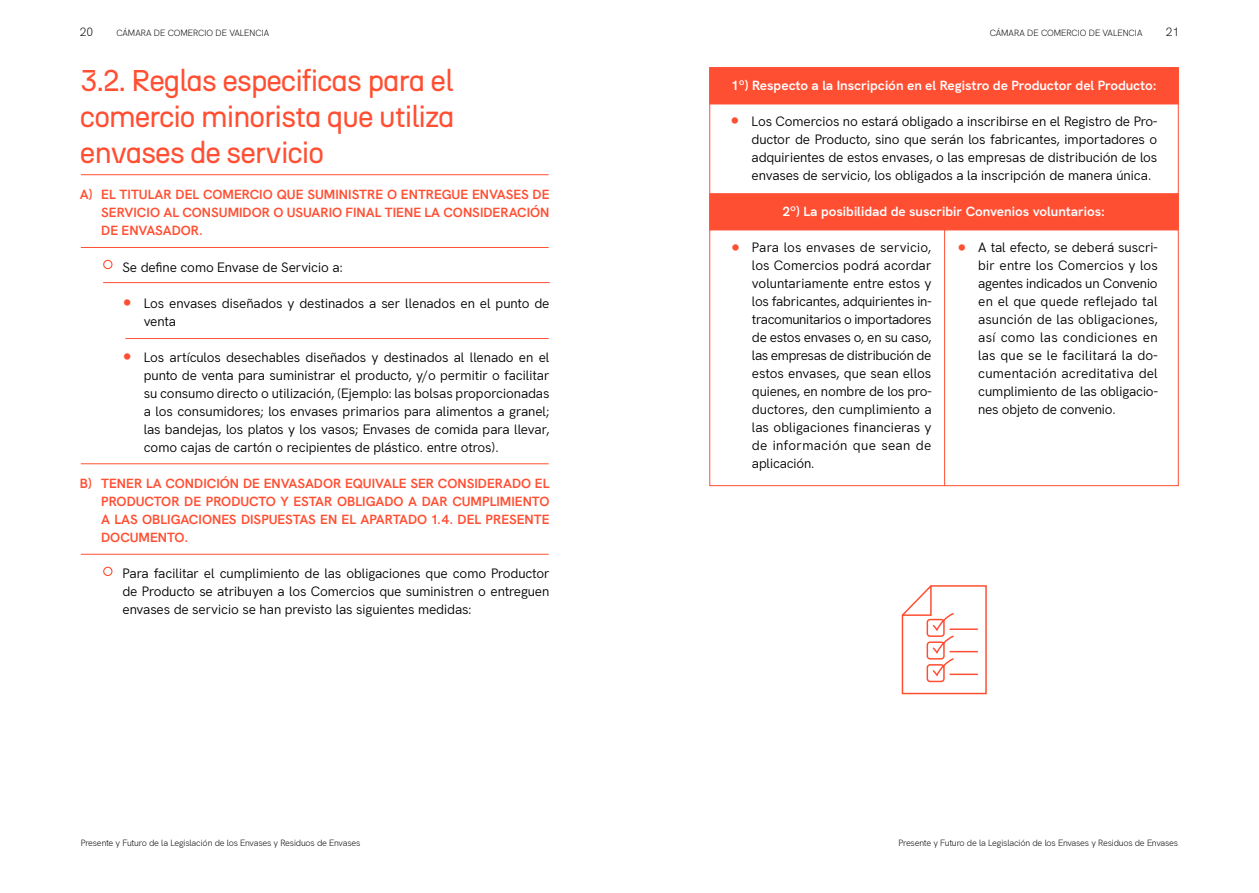
<style>
.page{position:relative;width:1259px;height:893px;background:#fff}
.page>*{position:absolute;margin:0;border:0;box-sizing:border-box;transform-origin:0 0}
.t1{font:30px/36px "N27";letter-spacing:-.04em;color:#ff4f33;text-align:justify}
.t2{font:13.5px/18px "Hanken Grotesk";letter-spacing:-.01em;color:#000;text-align:justify}
.t3{font:700 13.5px/18px "Hanken Grotesk";color:#ff4f33}
.t4{font:700 13.5px "Hanken Grotesk";letter-spacing:-.005em;color:#fff}
.t5{font:300 12px "Hanken Grotesk";color:#000}
.t6{font:300 9px "Hanken Grotesk";letter-spacing:-.02em;color:#000}
.t7{font:300 9px "Hanken Grotesk";color:#000}
.s1{font-weight:700;font-size:27px;color:#ff4f33}
</style>
<div class="page">
<div style="left:103px;top:260px;width:9px;height:9px;border:1px solid #ff4f33;border-radius:50%"></div>
<div style="left:103px;top:567px;width:9px;height:9px;border:1px solid #ff4f33;border-radius:50%"></div>
<hr style="left:81px;top:174px;width:467px;height:1px;background:#ff4f33">
<hr style="left:81px;top:463px;width:467px;height:1px;background:#ff4f33">
<hr style="left:81px;top:554px;width:467px;height:1px;background:#ff4f33">
<hr style="left:81px;top:247px;width:467px;height:1px;background:#ff4f33">
<hr style="left:103px;top:282px;width:447px;height:1px;background:#ff4f33">
<hr style="left:125px;top:338px;width:423px;height:1px;background:#ff4f33">
<div style="left:709px;top:67px;width:469px;height:37px;background:#ff4f33"></div>
<div style="left:709px;top:193px;width:469px;height:37px;background:#ff4f33;border:1px solid #ff4f33"></div>
<hr style="left:944px;top:226px;width:1px;height:260px;background:#ff4f33">
<svg style="left:901px;top:585px;width:86px;height:110px"></svg>
<p class="t5" style="left:80px;top:23px;width:15px">20</p>
<p class="t7" style="left:116px;top:26px;width:150px">Cámara de Comercio DE VALENCIA</p>
<p class="t7" style="left:989px;top:26px;width:150px">Cámara de Comercio DE VALENCIA</p>
<p class="t5" style="left:1165px;top:23px;width:15px">21</p>
<h1 class="t1" style="left:80px;top:62px;width:376px">3.2. Reglas especificas para el comercio minorista que utiliza envases de servicio</h1>
<p class="t3" style="left:80px;top:184px;width:49px">A) EL TITULAR</p>
<p class="t3" style="left:176px;top:184px;width:9px">DEL</p>
<p class="t3" style="left:203px;top:184px;width:10px">COMERCIO</p>
<p class="t3" style="left:277px;top:184px;width:10px">QUE</p>
<p class="t3" style="left:307px;top:184px;width:9px">SUMINISTRE</p>
<p class="t3" style="left:387px;top:184px;width:24px">O ENTREGUE</p>
<p class="t3" style="left:472px;top:184px;width:9px">ENVASES</p>
<p class="t3" style="left:532px;top:184px;width:9px">DE</p>
<p class="t3" style="left:101px;top:202px;width:9px">SERVICIO</p>
<p class="t3" style="left:163px;top:202px;width:29px">AL CONSUMIDOR</p>
<p class="t3" style="left:273px;top:202px;width:23px">O USUARIO</p>
<p class="t3" style="left:345px;top:202px;width:8px">FINAL</p>
<p class="t3" style="left:385px;top:202px;width:9px">TIENE</p>
<p class="t3" style="left:424px;top:202px;width:29px">LA CONSIDERACIÓN</p>
<p class="t3" style="left:101px;top:220px;width:103px">DE ENVASADOR.</p>
<p class="t2" style="left:122px;top:257px;width:222px">Se define como Envase de Servicio a:</p>
<p class="t2" style="left:144px;top:293px;width:407px;text-indent:-21px"><span class="s1">•</span> Los envases diseñados y destinados a ser llenados en el punto de venta</p>
<p class="t2" style="left:144px;top:347px;width:407px;text-indent:-21px"><span class="s1">•</span> Los artículos desechables diseñados y destinados al llenado en el punto de venta para suministrar el producto, y/o permitir o facilitar su consumo directo o utilización, (Ejemplo: las bolsas proporcionadas a los consumidores; los envases primarios para alimentos a granel; las bandejas, los platos y los vasos; Envases de comida para llevar, como cajas de cartón o recipientes de plástico. entre otros).</p>
<p class="t3" style="left:80px;top:473px;width:39px">B) TENER</p>
<p class="t3" style="left:146px;top:473px;width:29px">LA CONDICIÓN</p>
<p class="t3" style="left:243px;top:473px;width:31px">DE ENVASADOR</p>
<p class="t3" style="left:345px;top:473px;width:9px">EQUIVALE</p>
<p class="t3" style="left:410px;top:473px;width:9px">SER</p>
<p class="t3" style="left:438px;top:473px;width:10px">CONSIDERADO</p>
<p class="t3" style="left:535px;top:473px;width:8px">EL</p>
<p class="t3" style="left:101px;top:491px;width:18px">PRODUCTOR</p>
<p class="t3" style="left:184px;top:491px;width:39px">DE PRODUCTO</p>
<p class="t3" style="left:281px;top:491px;width:22px">Y ESTAR</p>
<p class="t3" style="left:337px;top:491px;width:10px">OBLIGADO</p>
<p class="t3" style="left:408px;top:491px;width:23px">A DAR</p>
<p class="t3" style="left:101px;top:491px;width:450px;text-indent:351px">CUMPLIMIENTO<br>A LAS OBLIGACIONES DISPUESTAS EN EL APARTADO 1.4. DEL PRESENTE<br>DOCUMENTO</p>
<p class="t3" style="left:184px;top:527px;width:5px">.</p>
<p class="t2" style="left:122px;top:563px;width:428px">Para facilitar el cumplimiento de las obligaciones que como Productor de Producto se atribuyen a los Comercios que suministren o entreguen envases de servicio se han previsto las siguientes medidas:</p>
<p class="t4" style="left:731px;top:75px;width:427px">1º) RESPECTO A LA INSCRIPCIÓN EN EL REGISTRO DE PRODUCTOR DEL PRODUCTO:</p>
<p class="t2" style="left:751px;top:111px;width:407px;text-indent:-21px"><span class="s1">•</span> Los Comercios no estará obligado a inscribirse en el Registro de Pro&shy;ductor de Producto, sino que serán los fabricantes, importadores o adquirientes de estos envases, o las empresas de distribución de los envases de servicio, los obligados a la inscripción de manera única.</p>
<p class="t4" style="left:782px;top:201px;width:324px">2º) LA POSIBILIDAD DE SUSCRIBIR CONVENIOS VOLUNTARIOS:</p>
<p class="t2" style="left:752px;top:237px;width:181px;text-indent:-21px"><span class="s1">•</span> Para los envases de servicio, los Comercios podrá acordar voluntariamente entre estos y los fabricantes, adquirientes in&shy;tracomunitarios o importadores de estos envases o, en su caso, las empresas de distribución de estos envases, que sean ellos quienes, en nombre de los pro&shy;ductores, den cumplimiento a las obligaciones financieras y de información que sean de aplicación.</p>
<p class="t2" style="left:978px;top:237px;width:181px;text-indent:-21px"><span class="s1">•</span> A tal efecto, se deberá suscri&shy;bir entre los Comercios y los agentes indicados un Convenio en el que quede reflejado tal asunción de las obligaciones, así como las condiciones en las que se le facilitará la do&shy;cumentación acreditativa del cumplimiento de las obligacio&shy;nes objeto de convenio.</p>
<p class="t6" style="left:81px;top:836px;width:281px">Presente y Futuro de la Legislación de los Envases y Residuos de Envases</p>
<p class="t6" style="left:898px;top:836px;width:281px">Presente y Futuro de la Legislación de los Envases y Residuos de Envases</p>
</div>
